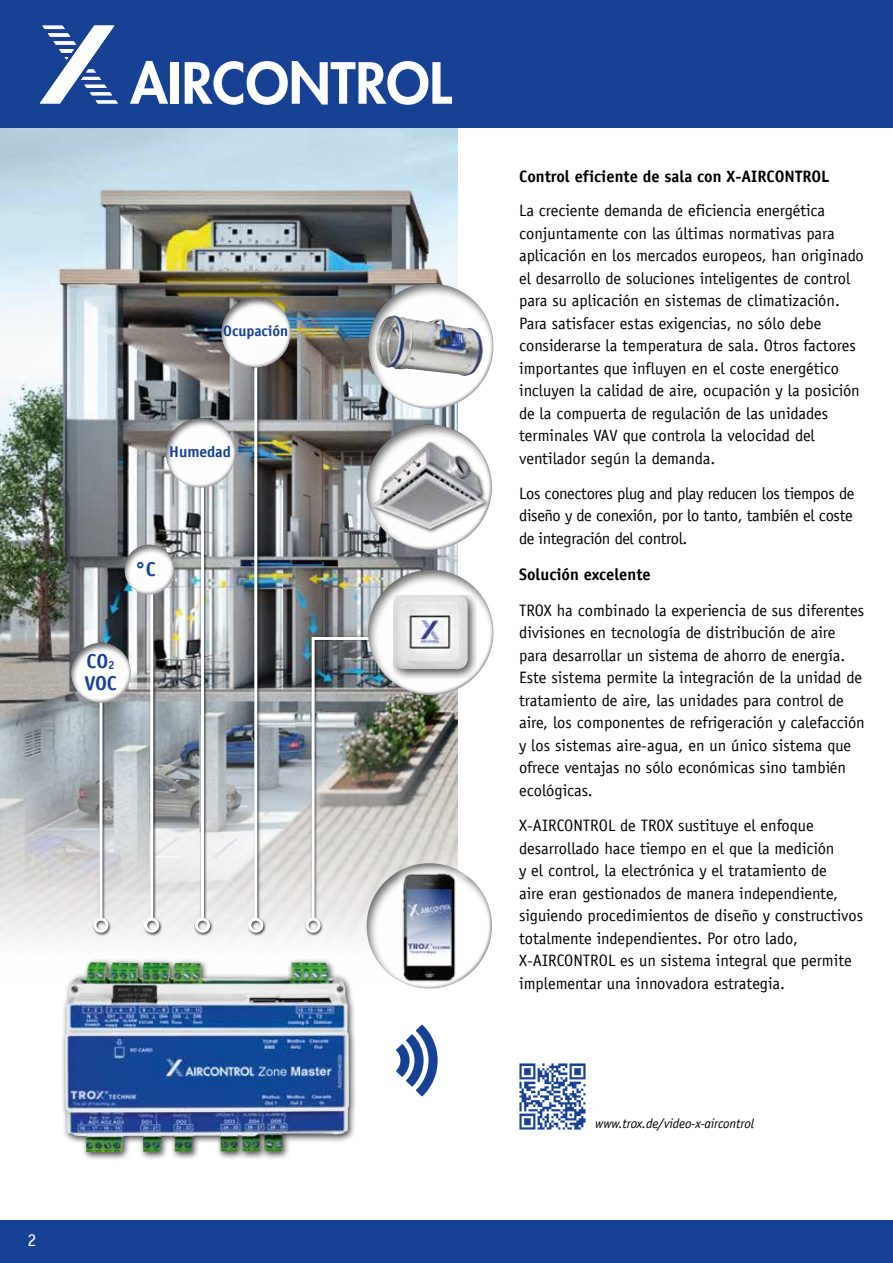
<style>
.page{position:relative;width:893px;height:1263px;background:#fff}
.page>*{position:absolute;margin:0;border:0;box-sizing:border-box;transform-origin:0 0}
.t1{font:800 55.2px "Futura Std";color:#fff}
.t2{font:700 20.1px/21.3px "TROX Officina Sans";color:#164194}
.t3{font:18px "TROX Officina Sans";color:#fff}
.t4{font:16.5px/22.5px "TROX Officina Sans";color:#000}
.t5{font:700 16.5px "TROX Officina Sans";color:#000}
.t6{font:700 15.6px "TROX Officina Sans";letter-spacing:-.005em;color:#164194}
.t7{font:700 15px "TROX Officina Sans";letter-spacing:-.005em;color:#164194}
.t8{font:italic 13.5px "TROX Officina Sans";letter-spacing:-.01em;color:#000}
.s1{font-size:11.7px}
</style>
<div class="page">
<img style="left:0;top:128px;width:457px;height:814px">
<div style="left:304px;top:630px;width:125px;height:306px;background:#000;opacity:.75"></div>
<img style="left:310px;top:635px;width:105px;height:287px">
<div style="left:306px;top:918px;width:15px;height:15px;border:3px solid #fff;border-radius:50%"></div>
<div style="left:0;top:0;width:893px;height:128px;background:#164194"></div>
<svg style="left:40px;top:26px;width:78px;height:77px"></svg>
<div style="left:0;top:1220px;width:893px;height:43px;background:#164194"></div>
<div style="left:367px;top:569px;width:129px;height:128px;background:#000;opacity:.6"></div>
<div style="left:394px;top:595px;width:82px;height:84px;background:#000;opacity:.75"></div>
<img style="left:394px;top:595px;width:74px;height:74px">
<div style="left:365px;top:424px;width:129px;height:127px;background:#000;opacity:.6"></div>
<img style="left:369px;top:436px;width:119px;height:100px">
<div style="left:367px;top:283px;width:129px;height:127px;background:#000;opacity:.6"></div>
<img style="left:375px;top:315px;width:108px;height:63px">
<div style="left:61px;top:958px;width:297px;height:202px;background:#000;opacity:.75"></div>
<img style="left:65px;top:962px;width:284px;height:190px">
<div style="left:365px;top:863px;width:129px;height:127px;background:#000;opacity:.6"></div>
<svg style="left:395px;top:864px;width:76px;height:124px"></svg>
<img style="left:395px;top:866px;width:69px;height:119px">
<div style="left:92px;top:699px;width:20px;height:237px;background:#000;opacity:.75"></div>
<hr style="left:99px;top:700px;width:3px;height:219px;background:#fff">
<div style="left:94px;top:918px;width:14px;height:15px;border:3px solid #fff;border-radius:50%"></div>
<div style="left:143px;top:591px;width:20px;height:345px;background:#000;opacity:.75"></div>
<hr style="left:150px;top:592px;width:3px;height:327px;background:#fff">
<div style="left:144px;top:918px;width:15px;height:15px;border:3px solid #fff;border-radius:50%"></div>
<div style="left:194px;top:483px;width:20px;height:453px;background:#000;opacity:.75"></div>
<hr style="left:201px;top:485px;width:3px;height:434px;background:#fff">
<div style="left:195px;top:918px;width:15px;height:15px;border:3px solid #fff;border-radius:50%"></div>
<div style="left:247px;top:366px;width:20px;height:570px;background:#000;opacity:.75"></div>
<hr style="left:254px;top:367px;width:3px;height:552px;background:#fff">
<div style="left:248px;top:918px;width:15px;height:15px;border:3px solid #fff;border-radius:50%"></div>
<svg style="left:396px;top:1024px;width:42px;height:72px"></svg>
<div style="left:221px;top:297px;width:72px;height:72px;background:#000;opacity:.6"></div>
<div style="left:165px;top:418px;width:72px;height:72px;background:#000;opacity:.6"></div>
<div style="left:123px;top:545px;width:54px;height:52px;background:#000;opacity:.6"></div>
<div style="left:70px;top:641px;width:63px;height:63px;background:#000;opacity:.6"></div>
<img style="left:519px;top:1063px;width:67px;height:67px">
<h1 class="t1" style="left:130px;top:48px;width:323px">AIRCONTROL</h1>
<p class="t7" style="left:223px;top:322px;width:66px">Ocupación</p>
<p class="t6" style="left:169px;top:442px;width:63px">Humedad</p>
<p class="t2" style="left:135px;top:558px;width:23px">°C</p>
<p class="t2" style="left:84px;top:651px;width:34px">CO<span class="s1">2<br></span>VOC</p>
<p class="t3" style="left:27px;top:1229px;width:10px">2</p>
<p class="t5" style="left:519px;top:166px;width:312px">Control eficiente de sala con X-AIRCONTROL</p>
<p class="t4" style="left:519px;top:199px;width:346px">La creciente demanda de eficiencia energética conjuntamente con las últimas normativas para aplicación en los mercados europeos, han originado el desarrollo de soluciones inteligentes de control para su aplicación en sistemas de climatización.<br>Para satisfacer estas exigencias, no sólo debe considerarse la temperatura de sala. Otros factores importantes que influyen en el coste energético incluyen la calidad de aire, ocupación y la posición de la compuerta de regulación de las unidades terminales VAV que controla la velocidad del ventilador según la demanda.</p>
<p class="t4" style="left:519px;top:482px;width:337px;text-align:justify">Los conectores plug and play reducen los tiempos de diseño y de conexión, por lo tanto, también el coste de integración del control.</p>
<p class="t5" style="left:519px;top:564px;width:133px">Solución excelente</p>
<p class="t4" style="left:519px;top:599px;width:347px">TROX ha combinado la experiencia de sus diferentes divisiones en tecnología de distribución de aire para desarrollar un sistema de ahorro de energía.<br>Este sistema permite la integración de la unidad de tratamiento de aire, las unidades para control de aire, los componentes de refrigeración y calefacción y los sistemas aire-agua, en un único sistema que ofrece ventajas no sólo económicas sino también ecológicas.</p>
<p class="t4" style="left:519px;top:814px;width:346px">X-AIRCONTROL de TROX sustituye el enfoque desarrollado hace tiempo en el que la medición<br>y el control, la electrónica y el tratamiento de<br>aire eran gestionados de manera independiente, siguiendo procedimientos de diseño y constructivos totalmente independientes. Por otro lado, X-AIRCONTROL es un sistema integral que permite implementar una innovadora estrategia.</p>
<p class="t8" style="left:595px;top:1116px;width:160px">www.trox.de/video-x-aircontrol</p>
</div>
